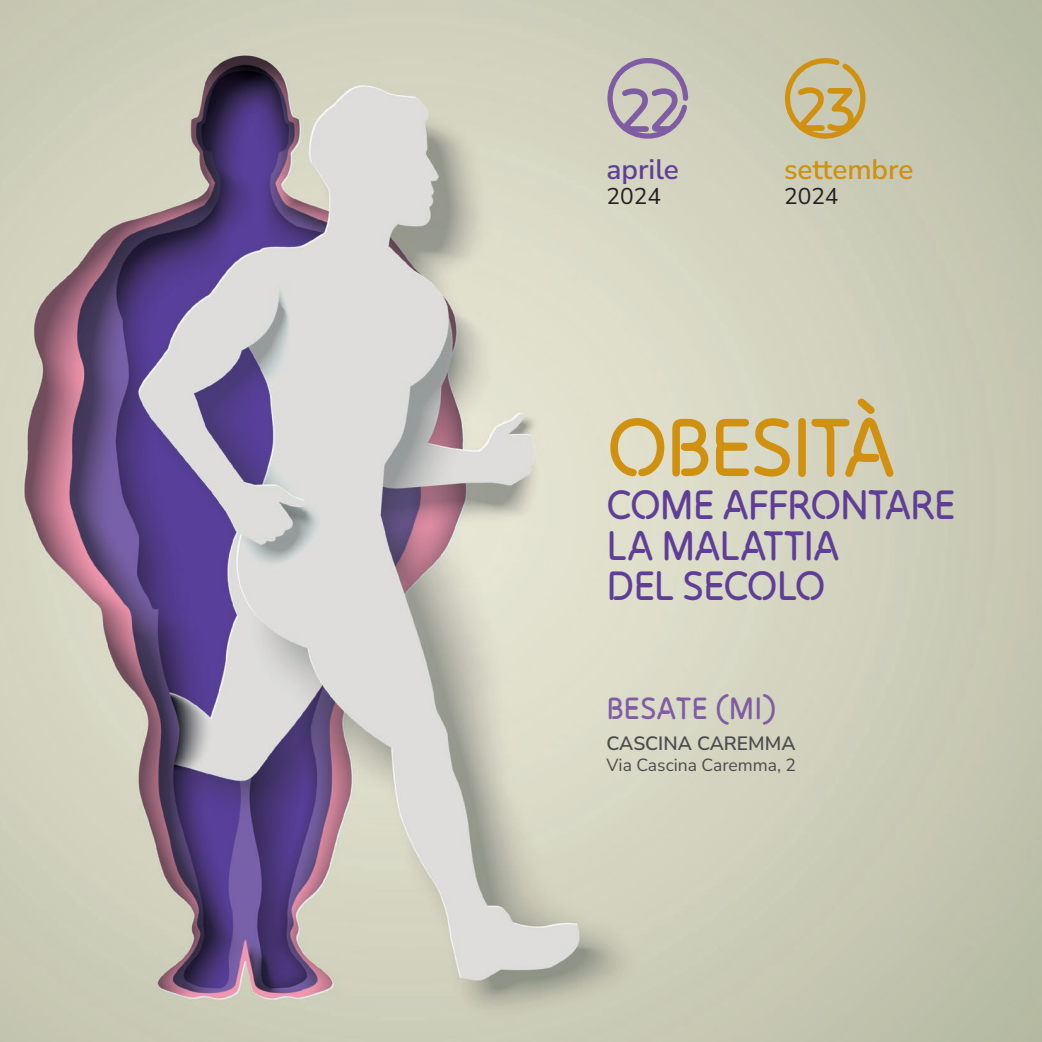
<style>
.page{position:relative;width:1042px;height:1042px;background:#fff}
.page>*{position:absolute;margin:0;border:0;box-sizing:border-box;transform-origin:0 0}
.t1{font:84px "Tilt Neon";letter-spacing:-.035em;color:#cf910f}
.t2{font:63px "Tilt Neon";color:#cf910f}
.t3{font:42px/40.2px "Tilt Neon";letter-spacing:-.035em;color:#5f3e98}
.t4{font:31.5px "Tilt Neon";color:#7f5ca3}
.t5{font:200 28px "Nunito Sans 12 pt";color:#cf910f}
.t6{font:200 28px "Nunito Sans 12 pt";color:#5f3e98}
.t7{font:200 22.75px "Nunito Sans 12 pt";color:#231f20}
.t8{font:200 19.25px "Nunito Sans 12 pt";color:#4b4c4d}
.t9{font:200 17.5px "Nunito Sans 12 pt";color:#4b4c4d}
</style>
<div class="page">
<img style="left:203px;top:0;width:839px;height:1042px">
<svg style="left:0;top:0;width:203px;height:1042px;background:#aba1a5"></svg>
<svg style="left:776px;top:56px;width:97px;height:91px;background:#c9c19d"></svg>
<svg style="left:605px;top:55px;width:86px;height:86px;background:#b9afb5"></svg>
<p class="t6" style="left:606px;top:150px;width:74px">aprile</p>
<p class="t7" style="left:606px;top:180px;width:56px">2024</p>
<p class="t2" style="left:795px;top:57px;width:62px">23</p>
<p class="t5" style="left:784px;top:150px;width:131px">settembre</p>
<p class="t7" style="left:784px;top:180px;width:56px">2024</p>
<p class="t1" style="left:606px;top:377px;width:292px">OBESITÀ</p>
<p class="t3" style="left:606px;top:483px;width:350px">COME AFFRONTARE<br>LA MALATTIA<br>DEL SECOLO</p>
<p class="t4" style="left:606px;top:682px;width:172px">BESATE (MI)</p>
<p class="t8" style="left:606px;top:729px;width:190px">CASCINA CAREMMA</p>
<p class="t9" style="left:606px;top:752px;width:191px">Via Cascina Caremma, 2</p>
</div>
